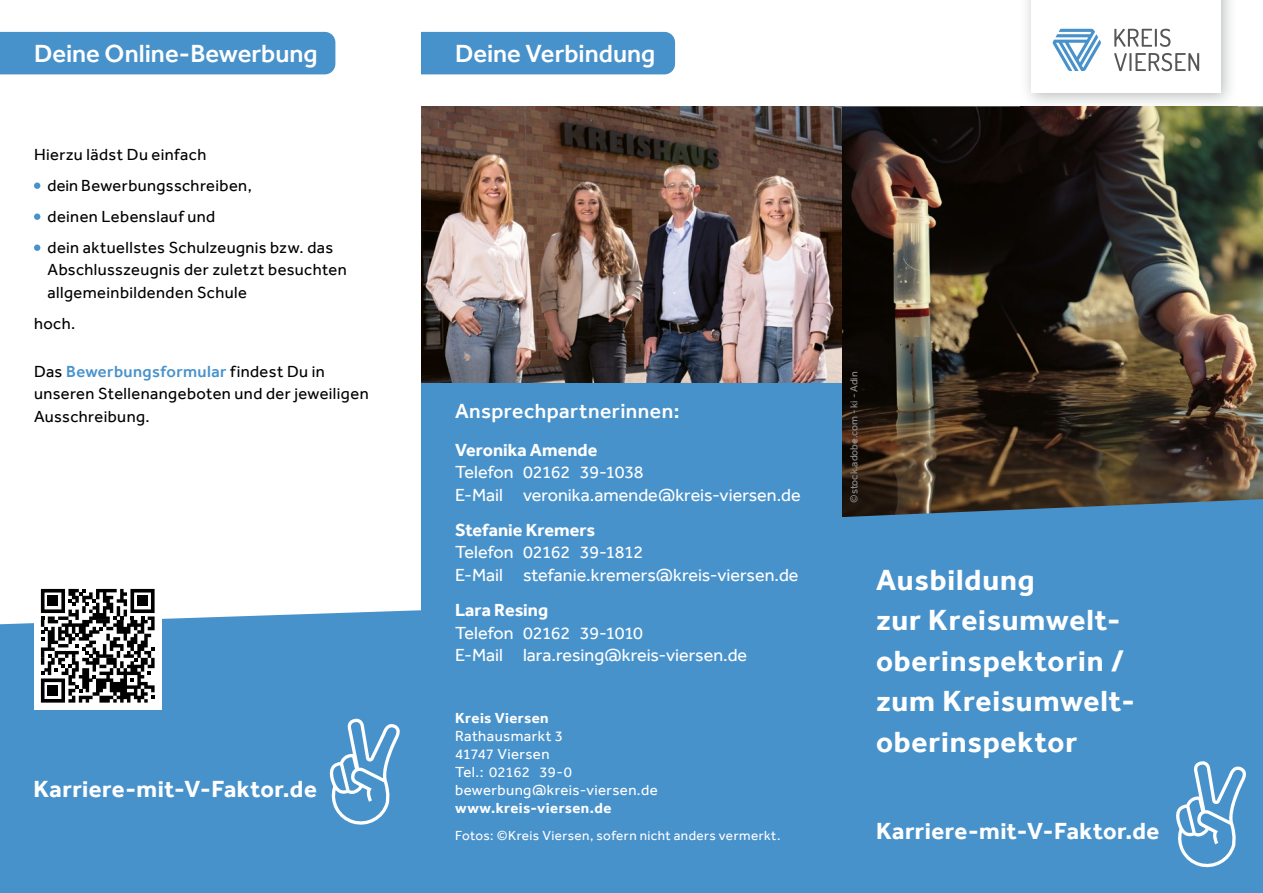
<style>
.page{position:relative;width:1263px;height:893px;background:#fff}
.page>*{position:absolute;margin:0;border:0;box-sizing:border-box;transform-origin:0 0}
.t1{font:700 30px/40.5px "Effra";letter-spacing:.03em;color:#fff}
.t2{font:500 25.5px "Effra";color:#fff}
.t3{font:700 24px "Effra";letter-spacing:.02em;color:#fff}
.t4{font:500 21px "Effra";letter-spacing:.02em;color:#fff}
.t5{font:18px/22.5px "Effra";color:#fff}
.t6{font:700 18px "Effra";color:#fff}
.t7{font:16.5px/31px "Effra";letter-spacing:.025em;color:#000}
.t8{font:15px/18px "Effra";letter-spacing:.025em;color:#fff}
.t9{font:700 15px "Effra";letter-spacing:.03em;color:#fff}
.t10{font:13.5px "Effra";letter-spacing:.03em;color:#fff}
.t11{font:10.5px "Effra";color:#909291}
.s1{font-weight:500;color:#4892cc}
</style>
<div class="page">
<img style="left:842px;top:106px;width:421px;height:393px">
<div style="left:0;top:610px;width:421px;height:283px;background:#4892cc"></div>
<div style="left:0;top:32px;width:335px;height:42px;background:#4892cc"></div>
<svg style="left:329px;top:719px;width:72px;height:109px"></svg>
<div style="left:421px;top:383px;width:421px;height:510px;background:#4892cc"></div>
<div style="left:34px;top:582px;width:128px;height:128px;background:#fff"></div>
<svg style="left:41px;top:589px;width:114px;height:114px"></svg>
<div style="left:48px;top:596px;width:10px;height:10px;background:#000"></div>
<div style="left:137px;top:596px;width:11px;height:10px;background:#000"></div>
<div style="left:48px;top:685px;width:10px;height:11px;background:#000"></div>
<div style="left:842px;top:499px;width:421px;height:394px;background:#4892cc"></div>
<img style="left:1020px;top:0;width:218px;height:110px">
<div style="left:1031px;top:0;width:189px;height:92px;background:#fff"></div>
<svg style="left:1053px;top:29px;width:48px;height:42px"></svg>
<svg style="left:1114px;top:53px;width:85px;height:18px"></svg>
<svg style="left:1114px;top:29px;width:56px;height:18px"></svg>
<svg style="left:1175px;top:761px;width:72px;height:109px"></svg>
<div style="left:421px;top:32px;width:254px;height:42px;background:#4892cc"></div>
<svg style="left:34px;top:183px;width:6px;height:6px"></svg>
<svg style="left:34px;top:214px;width:6px;height:6px"></svg>
<svg style="left:34px;top:245px;width:6px;height:6px"></svg>
<img style="left:421px;top:106px;width:421px;height:277px">
<h2 class="t2" style="left:34px;top:38px;width:285px">Deine Online-Bewerbung</h2>
<h2 class="t2" style="left:455px;top:38px;width:202px">Deine Verbindung</h2>
<p class="t7" style="left:48px;top:139px;width:287px;text-indent:-14px">Hierzu lädst Du einfach<br>dein Bewerbungsschreiben,<br>deinen Lebenslauf und<br>dein aktuellstes Schulzeugnis bzw. das</p>
<p class="t7" style="left:48px;top:258px;width:301px;line-height:22.5px">Abschlusszeugnis der zuletzt besuchten allgemeinbildenden Schule</p>
<p class="t7" style="left:34px;top:308px;width:43px">hoch.</p>
<p class="t7" style="left:34px;top:360px;width:336px;line-height:22.5px">Das <span class="s1">Bewerbungsformular</span> findest Du in unseren Stellenangeboten und der jeweiligen<br>Ausschreibung.</p>
<p class="t11" style="left:848px;top:503px;width:133px;rotate:-90deg">©stock.adobe.com - ki - Adin</p>
<p class="t4" style="left:455px;top:398px;width:226px">Ansprechpartnerinnen:</p>
<p class="t6" style="left:455px;top:439px;width:144px">Veronika Amende</p>
<p class="t5" style="left:455px;top:461px;width:347px">Telefon 02162 39-1038<br>E-Mail veronika.amende@kreis-viersen.de</p>
<p class="t6" style="left:455px;top:519px;width:142px">Stefanie Kremers</p>
<p class="t5" style="left:455px;top:541px;width:345px">Telefon 02162 39-1812<br>E-Mail stefanie.kremers@kreis-viersen.de</p>
<p class="t6" style="left:455px;top:599px;width:95px">Lara Resing</p>
<p class="t5" style="left:455px;top:621px;width:294px">Telefon 02162 39-1010<br>E-Mail lara.resing@kreis-viersen.de</p>
<h3 class="t3" style="left:33px;top:774px;width:285px">Karriere-mit-V-Faktor.de</h3>
<p class="t9" style="left:455px;top:709px;width:95px">Kreis Viersen</p>
<p class="t8" style="left:455px;top:727px;width:204px">Rathausmarkt 3<br>41747 Viersen<br>Tel.: 02162 39-0 bewerbung@kreis-viersen.de</p>
<p class="t9" style="left:455px;top:799px;width:158px">www.kreis-viersen.de</p>
<p class="t10" style="left:455px;top:827px;width:327px">Fotos: ©Kreis Viersen, sofern nicht anders vermerkt.</p>
<h1 class="t1" style="left:876px;top:559px;width:260px">Ausbildung<br>zur Kreisumwelt&shy;oberinspektorin / zum Kreisumwelt&shy;oberinspektor</h1>
<h3 class="t3" style="left:876px;top:817px;width:285px">Karriere-mit-V-Faktor.de</h3>
</div>
